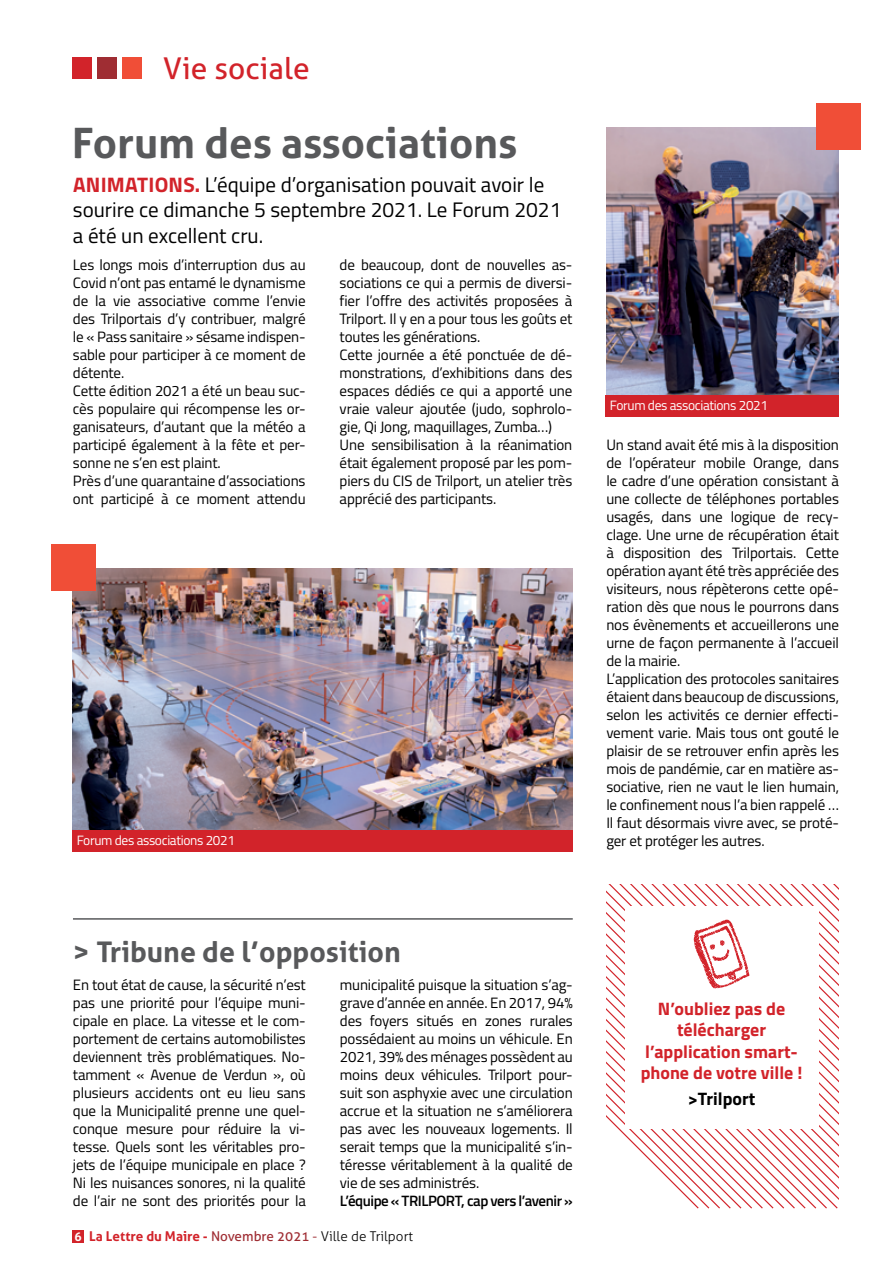
<style>
.page{position:relative;width:893px;height:1263px;background:#fff}
.page>*{position:absolute;margin:0;border:0;box-sizing:border-box;transform-origin:0 0}
.t1{font:700 42px "Aller";color:#58595b}
.t2{font:30px "Aller";color:#d2232a}
.t3{font:700 28.5px "Aller";color:#58595b}
.t4{font:21px/25.5px "Titillium";color:#000}
.t5{font:700 18px/21.6px "Titillium";color:#d2232a;text-align:center}
.t6{font:700 18px "Titillium";color:#000}
.t7{font:15px/18px "Titillium";letter-spacing:-.01em;color:#000}
.t8{font:600 15px "Titillium";letter-spacing:-.03em;color:#000}
.t9{font:13.5px "Titillium";letter-spacing:-.025em;color:#fff}
.t10{font:700 13.5px "Aller";color:#d2232a}
.t11{font:700 12px "Aller";color:#fff}
.s1{font-weight:700;color:#d2232a}
.s2{font-weight:400;color:#9f2d33}
.s3{font-weight:300;color:#9f2d33}
.s4{font-weight:300;color:#000}
</style>
<div class="page">
<div style="left:72px;top:1230px;width:12px;height:13px;background:#d2232a"></div>
<div style="left:123px;top:58px;width:19px;height:21px;background:#f04e37"></div>
<div style="left:98px;top:58px;width:19px;height:21px;background:#9f2d33"></div>
<div style="left:72px;top:58px;width:19px;height:21px;background:#d2232a"></div>
<img style="left:73px;top:569px;width:500px;height:261px">
<img style="left:606px;top:128px;width:232px;height:267px">
<div style="left:51px;top:545px;width:45px;height:46px;background:#f04e37"></div>
<div style="left:816px;top:103px;width:44px;height:47px;background:#f04e37"></div>
<hr style="left:73px;top:918px;width:500px;height:2px;background:#58595b">
<div style="left:73px;top:830px;width:500px;height:21px;background:#d2232a"></div>
<div style="left:606px;top:395px;width:233px;height:22px;background:#d2232a"></div>
<svg style="left:606px;top:884px;width:232px;height:324px"></svg>
<h2 class="t2" style="left:163px;top:50px;width:148px">Vie sociale</h2>
<h1 class="t1" style="left:72px;top:117px;width:447px">Forum des associations</h1>
<h3 class="t4" style="left:73px;top:171px;width:490px"><span class="s1">ANIMATIONS.</span> L’équipe d’organisation pouvait avoir le sourire ce dimanche 5 septembre 2021. Le Forum 2021 a été un excellent cru.</h3>
<p class="t7" style="left:73px;top:255px;width:234px">Les longs mois d’interruption dus au Covid n’ont pas entamé le dynamisme de la vie associative comme l’envie des Trilportais d’y contribuer, malgré le « Pass sanitaire » sésame indispen&shy;sable pour participer à ce moment de détente.<br>Cette édition 2021 a été un beau suc&shy;cès populaire qui récompense les or&shy;ganisateurs, d’autant que la météo a participé également à la fête et per&shy;sonne ne s’en est plaint.<br>Près d’une quarantaine d’associations ont participé à ce moment attendu</p>
<p class="t7" style="left:340px;top:255px;width:234px">de beaucoup, dont de nouvelles as&shy;sociations ce qui a permis de diversi&shy;fier l’offre des activités proposées à Trilport. Il y en a pour tous les goûts et toutes les générations.<br>Cette journée a été ponctuée de dé&shy;monstrations, d’exhibitions dans des espaces dédiés ce qui a apporté une vraie valeur ajoutée (judo, sophrolo&shy;gie, Qi Jong, maquillages, Zumba…)<br>Une sensibilisation à la réanimation était également proposé par les pom&shy;piers du CIS de Trilport, un atelier très apprécié des participants.</p>
<p class="t9" style="left:77px;top:830px;width:160px">Forum des associations 2021</p>
<p class="t9" style="left:610px;top:395px;width:160px">Forum des associations 2021</p>
<p class="t7" style="left:606px;top:435px;width:234px">Un stand avait été mis à la disposition de l’opérateur mobile Orange, dans le cadre d’une opération consistant à une collecte de téléphones portables usagés, dans une logique de recy&shy;clage. Une urne de récupération était à disposition des Trilportais. Cette opération ayant été très appréciée des visiteurs, nous répèterons cette opé&shy;ration dès que nous le pourrons dans nos évènements et accueillerons une urne de façon permanente à l’accueil de la mairie.<br>L’application des protocoles sanitaires étaient dans beaucoup de discussions, selon les activités ce dernier effecti&shy;vement varie. Mais tous ont gouté le plaisir de se retrouver enfin après les mois de pandémie, car en matière as&shy;sociative, rien ne vaut le lien humain, le confinement nous l’a bien rappelé … Il faut désormais vivre avec, se proté&shy;ger et protéger les autres.</p>
<h3 class="t3" style="left:73px;top:934px;width:329px">&gt; Tribune de l’opposition</h3>
<p class="t7" style="left:73px;top:975px;width:234px;text-align:justify">En tout état de cause, la sécurité n’est pas une priorité pour l’équipe muni&shy;cipale en place. La vitesse et le com&shy;portement de certains automobilistes deviennent très problématiques. No&shy;tamment « Avenue de Verdun », où plusieurs accidents ont eu lieu sans que la Municipalité prenne une quel&shy;conque mesure pour réduire la vi&shy;tesse. Quels sont les véritables pro&shy;jets de l’équipe municipale en place ?<br>Ni les nuisances sonores, ni la qualité de l’air ne sont des priorités pour la</p>
<p class="t7" style="left:340px;top:975px;width:234px;text-align:justify">municipalité puisque la situation s’ag&shy;grave d’année en année. En 2017, 94% des foyers situés en zones rurales possédaient au moins un véhicule. En 2021, 39% des ménages possèdent au moins deux véhicules. Trilport pour&shy;suit son asphyxie avec une circulation accrue et la situation ne s’améliorera pas avec les nouveaux logements. Il serait temps que la municipalité s’in&shy;téresse véritablement à la qualité de vie de ses administrés.</p>
<p class="t8" style="left:340px;top:1189px;width:234px">L’équipe « TRILPORT, cap vers l’avenir »</p>
<p class="t11" style="left:74px;top:1229px;width:9px">6</p>
<p class="t10" style="left:89px;top:1228px;width:325px">La Lettre du Maire - <span class="s2">Novembre 2021</span> <span class="s3">-</span> <span class="s4">Ville de Trilport</span></p>
<p class="t5" style="left:641px;top:997px;width:163px">N’oubliez pas de télécharger l’application smart&shy;phone de votre ville !</p>
<p class="t6" style="left:688px;top:1085px;width:69px">&gt;Trilport</p>
</div>
